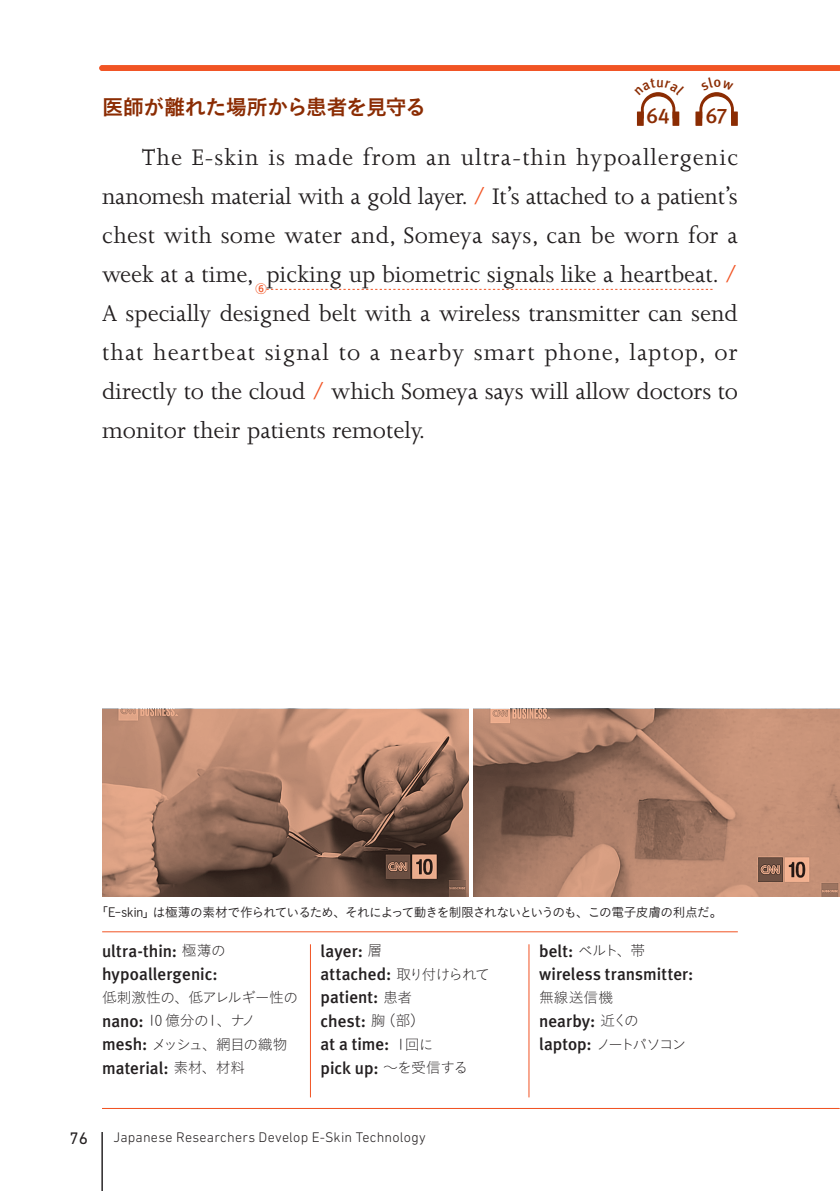
<style>
.page{position:relative;width:840px;height:1191px;background:#fff}
.page>*{position:absolute;margin:0;border:0;box-sizing:border-box;transform-origin:0 0}
.t1{font:25.8px/39px "Joanna";color:#231f20;text-align:justify}
.t2{font:21.2px "Koburina Go Std N W6";letter-spacing:-.035em;color:#8b2c03}
.t3{font:21.2px "Meta Plus Medium Caps";color:#8b2c03}
.t4{font:500 17.2px/23.4px "Meta Plus";letter-spacing:.005em;color:#231f20}
.t5{font:17px "DIN Next LT Pro";color:#231f20}
.t6{font:14.8px/23.4px "Koburina Go Std N W1";letter-spacing:-.075em;color:#231f20}
.t7{font:14.8px "Koburina Go Std N W1";letter-spacing:-.05em;color:#231f20}
.t8{font:300 14.2px "DIN Next LT Pro";letter-spacing:.015em;color:#231f20}
.t9{font:12.8px "Koburina Go Std N W3";letter-spacing:-.06em;color:#231f20}
.t10{font:11.4px "Koburina Go Std N W6";color:#f15424}
.s1{color:#f15424}
.s2{font-family:"Koburina Go Std N W1";font-weight:400;font-size:14.8px}
.s3{font-family:"Meta Plus";font-weight:500;font-size:17.2px}
</style>
<div class="page">
<hr style="left:102px;top:931px;width:635px;height:1px;background:#f15424">
<hr style="left:310px;top:944px;width:1px;height:153px;background:#f15424">
<hr style="left:528px;top:944px;width:1px;height:153px;background:#f15424">
<hr style="left:102px;top:1132px;width:1px;height:59px;background:#231f20">
<hr style="left:102px;top:1108px;width:736px;height:1px;background:#f15424">
<svg style="left:99px;top:65px;width:740px;height:6px;background:#f15526"></svg>
<svg style="left:266px;top:289px;width:446px;height:1px"></svg>
<svg style="left:102px;top:709px;width:366px;height:187px;background:#9f7460"></svg>
<svg style="left:473px;top:709px;width:366px;height:187px;background:#ac7f69"></svg>
<svg style="left:636px;top:92px;width:44px;height:34px"></svg>
<svg style="left:695px;top:92px;width:42px;height:34px"></svg>
<p class="t2" style="left:102px;top:91px;width:325px">医師が離れた場所から患者を見守る</p>
<p class="t3" style="left:646px;top:104px;width:24px">64</p>
<p class="t3" style="left:705px;top:104px;width:23px">67</p>
<p class="t1" style="left:102px;top:138px;width:637px;text-indent:40px">The E-skin is made from an ultra-thin hypoallergenic nanomesh material with a gold layer. <span class="s1">/</span> It’s attached to a patient’s chest with some water and, Someya says, can be worn for a week at a time,</p>
<p class="t10" style="left:255px;top:280px;width:13px">⑥</p>
<p class="t1" style="left:102px;top:255px;width:637px;text-indent:164px">picking up biometric signals like a heartbeat. <span class="s1">/ </span>A specially designed belt with a wireless transmitter can send that heartbeat signal to a nearby smart phone, laptop, or directly to the cloud <span class="s1">/</span> which Someya says will allow doctors to monitor their patients remotely.</p>
<p class="t9" style="left:95px;top:902px;width:628px">「E-skin」は極薄の素材で作られているため、それによって動きを制限されないというのも、この電子皮膚の利点だ。</p>
<p class="t4" style="left:102px;top:938px;width:125px">ultra-thin: <span class="s2">極薄の</span>hypoallergenic:</p>
<p class="t6" style="left:102px;top:985px;width:198px">低刺激性の、低アレルギー性の<span class="s3">nano:</span> 10 億分の１、ナノ<span class="s3">mesh:</span> メッシュ、網目の織物</p>
<p class="t4" style="left:102px;top:1055px;width:144px">material: <span class="s2">素材、材料</span></p>
<p class="t4" style="left:320px;top:938px;width:171px">layer: <span class="s2">層<br></span>attached: <span class="s2">取り付けられて</span>patient: <span class="s2">患者<br></span>chest: <span class="s2">胸（部）<br></span>at a time: <span class="s2">１回に<br></span>pick up: <span class="s2">～を受信する</span></p>
<p class="t5" style="left:69px;top:1128px;width:20px">76</p>
<p class="t8" style="left:113px;top:1128px;width:313px">Japanese Researchers Develop E-Skin Technology</p>
<p class="t4" style="left:538px;top:938px;width:156px">belt: <span class="s2">ベルト、帯</span>wireless transmitter:</p>
<p class="t7" style="left:538px;top:986px;width:76px">無線送信機</p>
<p class="t4" style="left:538px;top:1009px;width:149px">nearby: <span class="s2">近くの</span>laptop: <span class="s2">ノートパソコン</span></p>
</div>
